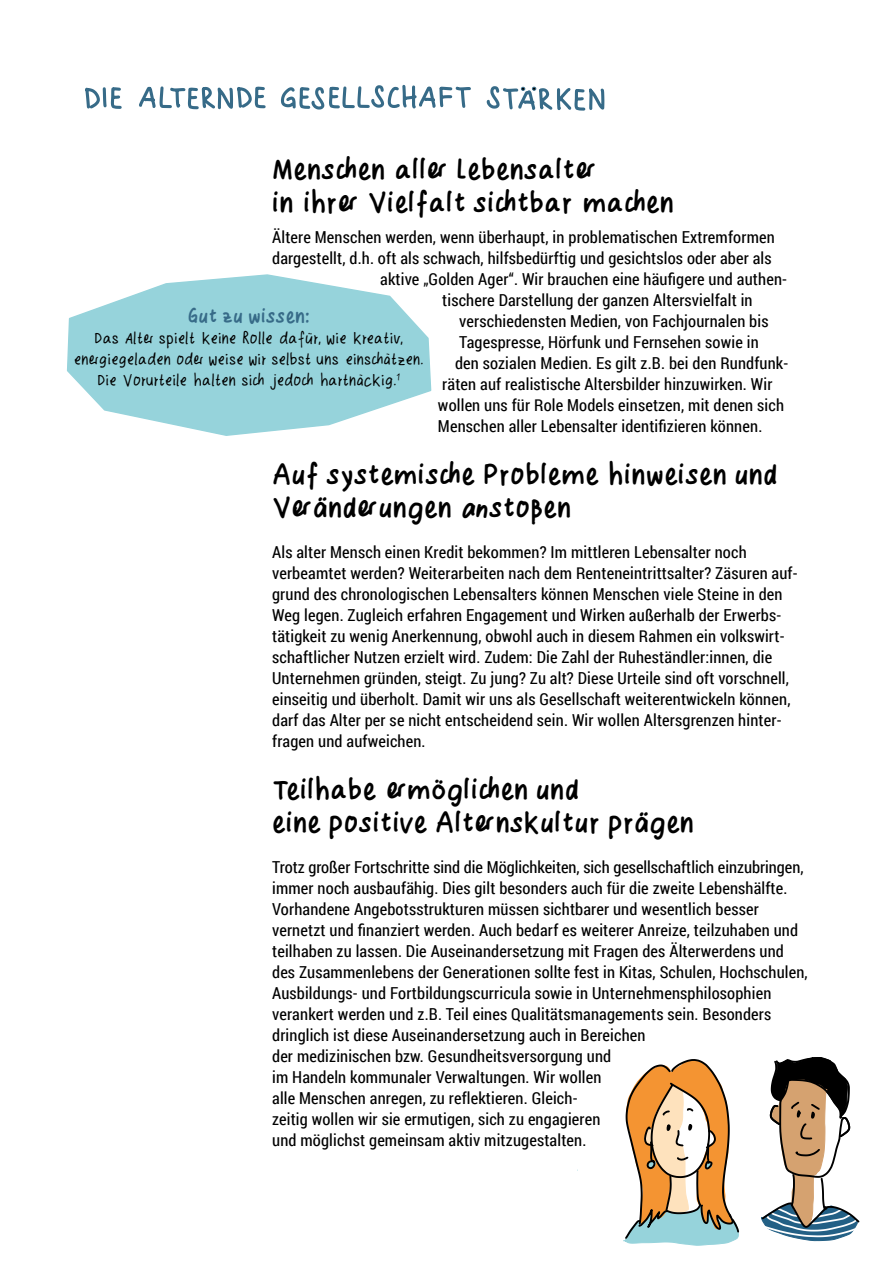
<style>
.page{position:relative;width:893px;height:1263px;background:#fff}
.page>*{position:absolute;margin:0;border:0;box-sizing:border-box;transform-origin:0 0}
.t1{font:30px/33px "Dorosstift fett";letter-spacing:.01em;color:#000}
.t2{font:21px "Dorosstift fett";letter-spacing:.01em;color:#376b88}
.t3{font:18px/21px "Dorosstift";letter-spacing:.01em;color:#000;text-align:center}
.t4{font:16.5px/21px "Roboto Condensed";letter-spacing:.01em;color:#000}
</style>
<div class="page">
<svg style="left:67px;top:274px;width:365px;height:162px"></svg>
<svg style="left:623px;top:1057px;width:237px;height:188px"></svg>
<svg style="left:85px;top:84px;width:520px;height:27px"></svg>
<h1 class="t1" style="left:272px;top:156px;width:403px">Menschen aller Lebensalter<br>in ihrer Vielfalt sichtbar machen</h1>
<p class="t4" style="left:272px;top:226px;width:504px">Ältere Menschen werden, wenn überhaupt, in problematischen Extremformen</p>
<p class="t4" style="left:272px;top:247px;width:501px">dargestellt, d.h. oft als schwach, hilfsbedürftig und gesichtslos oder aber als</p>
<p class="t4" style="left:380px;top:268px;width:408px">aktive „Golden Ager“. Wir brauchen eine häufigere und authen-</p>
<p class="t4" style="left:442px;top:289px;width:312px">tischere Darstellung der ganzen Altersvielfalt in</p>
<p class="t4" style="left:459px;top:310px;width:311px">verschiedensten Medien, von Fachjournalen bis</p>
<p class="t4" style="left:459px;top:331px;width:301px">Tagespresse, Hörfunk und Fernsehen sowie in</p>
<p class="t4" style="left:455px;top:352px;width:335px">den sozialen Medien. Es gilt z.B. bei den Rundfunk-</p>
<p class="t4" style="left:442px;top:373px;width:332px">räten auf realistische Altersbilder hinzuwirken. Wir</p>
<p class="t4" style="left:438px;top:394px;width:348px">wollen uns für Role Models einsetzen, mit denen sich</p>
<p class="t4" style="left:438px;top:415px;width:326px">Menschen aller Lebensalter identifizieren können.</p>
<h1 class="t1" style="left:272px;top:461px;width:507px">Auf systemische Probleme hinweisen und<br>Veränderungen anstoßen</h1>
<p class="t4" style="left:272px;top:541px;width:527px">Als alter Mensch einen Kredit bekommen? Im mittleren Lebensalter noch verbeamtet werden? Weiterarbeiten nach dem Renteneintrittsalter? Zäsuren auf&shy;grund des chronologischen Lebensalters können Menschen viele Steine in den Weg legen. Zugleich erfahren Engagement und Wirken außerhalb der Erwerbs&shy;tätigkeit zu wenig Anerkennung, obwohl auch in diesem Rahmen ein volkswirt&shy;schaftlicher Nutzen erzielt wird. Zudem: Die Zahl der Ruheständler:innen, die Unternehmen gründen, steigt. Zu jung? Zu alt? Diese Urteile sind oft vorschnell, einseitig und überholt. Damit wir uns als Gesellschaft weiterentwickeln können, darf das Alter per se nicht entscheidend sein. Wir wollen Altersgrenzen hinter&shy;fragen und aufweichen.</p>
<h1 class="t1" style="left:272px;top:776px;width:423px">Teilhabe ermöglichen und<br>eine positive Alternskultur prägen</h1>
<p class="t4" style="left:272px;top:856px;width:537px">Trotz großer Fortschritte sind die Möglichkeiten, sich gesellschaftlich einzubringen, immer noch ausbaufähig. Dies gilt besonders auch für die zweite Lebenshälfte.<br>Vorhandene Angebotsstrukturen müssen sichtbarer und wesentlich besser vernetzt und finanziert werden. Auch bedarf es weiterer Anreize, teilzuhaben und teilhaben zu lassen. Die Auseinandersetzung mit Fragen des Älterwerdens und des Zusammenlebens der Generationen sollte fest in Kitas, Schulen, Hochschulen, Ausbildungs- und Fortbildungscurricula sowie in Unternehmensphilosophien verankert werden und z.B. Teil eines Qualitätsmanagements sein. Besonders dringlich ist diese Auseinandersetzung auch in Bereichen<br>der medizinischen bzw. Gesundheitsversorgung und<br>im Handeln kommunaler Verwaltungen. Wir wollen<br>alle Menschen anregen, zu reflektieren. Gleich-<br>zeitig wollen wir sie ermutigen, sich zu engagieren<br>und möglichst gemeinsam aktiv mitzugestalten.</p>
<p class="t2" style="left:188px;top:305px;width:124px">Gut zu wissen:</p>
<p class="t3" style="left:74px;top:329px;width:351px">Das Alter spielt keine Rolle dafür, wie kreativ, energiegeladen oder weise wir selbst uns einschätzen.<br>Die Vorurteile halten sich jedoch hartnäckig.<sup>1</sup></p>
</div>
